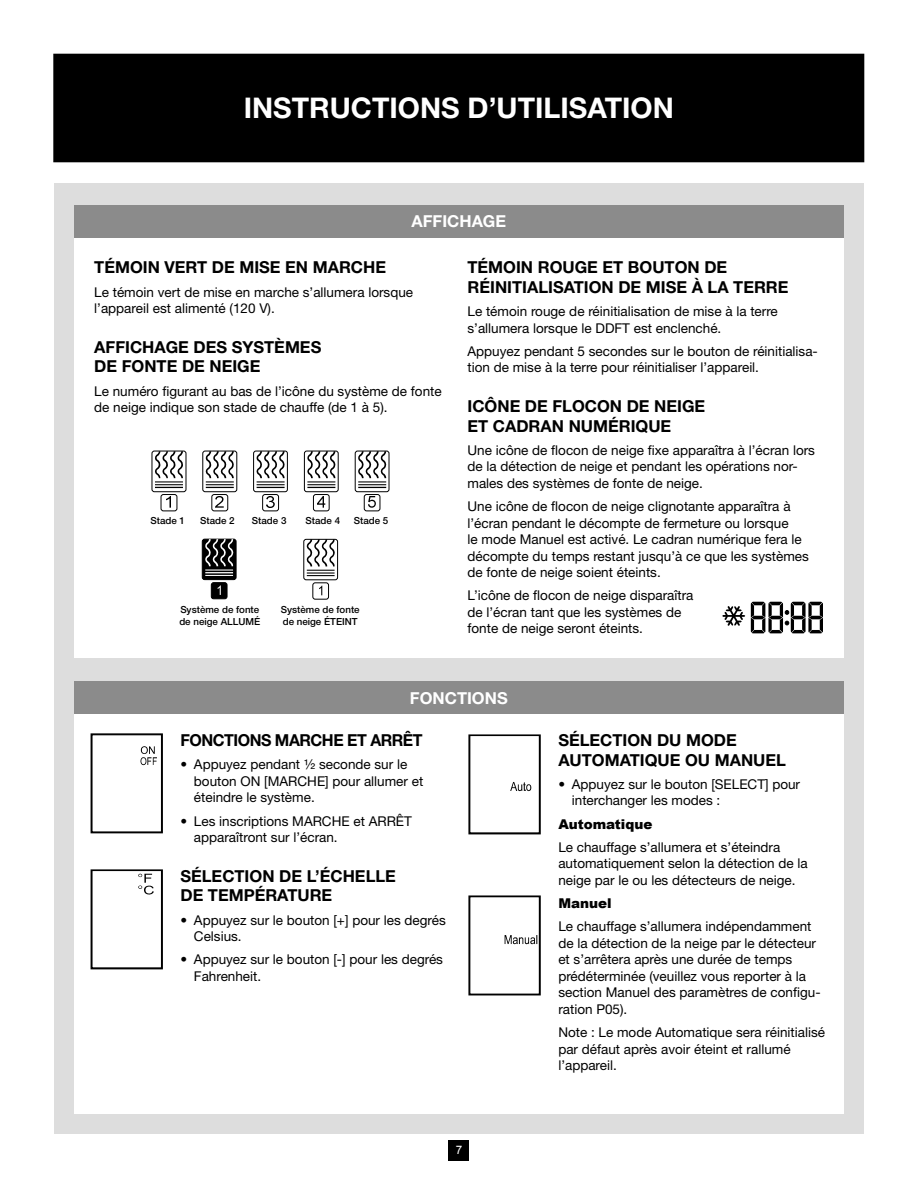
<style>
.page{position:relative;width:918px;height:1188px;background:#fff}
.page>*{position:absolute;margin:0;border:0;box-sizing:border-box;transform-origin:0 0}
.Titre_Sections{font:700 28.5px "Helvetica Neue LT Std";color:#fff}
.Sous-titres{font:700 16.5px/19.5px "Helvetica Neue LT Std";color:#000}
.Sous-titres-2{font:700 16.5px "Helvetica Neue LT Std";letter-spacing:-.03em;color:#000}
.Sous-titres-3{font:700 16.5px "Helvetica Neue LT Std";color:#fff}
.Texte_courant{font:13.5px/16.5px "Helvetica Neue LT Std";color:#000}
.Texte_courant-2{font:900 13.5px "Arial";color:#000}
.t1{font:11.7px "Arial";color:#fff}
.Texte_sous_image{font:500 9.75px/11.2px "Helvetica Neue LT Std";color:#000}
</style>
<div class="page">
<div style="left:449px;top:1140px;width:20px;height:20px;background:#000"></div>
<div style="left:54px;top:184px;width:810px;height:950px;background:#ddd"></div>
<div style="left:74px;top:205px;width:769px;height:453px;background:#fff"></div>
<div style="left:74px;top:705px;width:769px;height:409px;background:#fff"></div>
<svg style="left:155px;top:453px;width:28px;height:35px"></svg>
<div style="left:152px;top:451px;width:34px;height:41px;border:1px solid #000;border-radius:2px"></div>
<div style="left:161px;top:494px;width:16px;height:17px;border:1px solid #000;border-radius:2px"></div>
<svg style="left:205px;top:453px;width:29px;height:35px"></svg>
<div style="left:202px;top:451px;width:35px;height:41px;border:1px solid #000;border-radius:2px"></div>
<div style="left:212px;top:494px;width:16px;height:17px;border:1px solid #000;border-radius:2px"></div>
<img style="left:368px;top:496px;width:9px;height:16px">
<img style="left:317px;top:496px;width:9px;height:16px">
<img style="left:267px;top:496px;width:8px;height:16px">
<img style="left:216px;top:496px;width:8px;height:16px">
<img style="left:166px;top:496px;width:5px;height:16px">
<svg style="left:256px;top:453px;width:29px;height:35px"></svg>
<div style="left:253px;top:451px;width:35px;height:41px;border:1px solid #000;border-radius:2px"></div>
<div style="left:262px;top:494px;width:17px;height:17px;border:1px solid #000;border-radius:2px"></div>
<svg style="left:307px;top:453px;width:28px;height:35px"></svg>
<div style="left:304px;top:451px;width:34px;height:41px;border:1px solid #000;border-radius:2px"></div>
<div style="left:313px;top:494px;width:16px;height:17px;border:1px solid #000;border-radius:2px"></div>
<svg style="left:358px;top:453px;width:28px;height:35px"></svg>
<div style="left:355px;top:451px;width:34px;height:41px;border:1px solid #000;border-radius:2px"></div>
<div style="left:364px;top:494px;width:16px;height:17px;border:1px solid #000;border-radius:2px"></div>
<svg style="left:751px;top:602px;width:72px;height:31px"></svg>
<svg style="left:722px;top:606px;width:23px;height:20px"></svg>
<svg style="left:140px;top:746px;width:17px;height:19px"></svg>
<div style="left:91px;top:733px;width:72px;height:100px;border:2px solid #000"></div>
<svg style="left:138px;top:874px;width:16px;height:21px"></svg>
<div style="left:91px;top:869px;width:72px;height:100px;border:2px solid #000"></div>
<svg style="left:510px;top:782px;width:21px;height:9px"></svg>
<div style="left:468px;top:734px;width:73px;height:100px;border:2px solid #000"></div>
<svg style="left:505px;top:935px;width:32px;height:9px"></svg>
<div style="left:468px;top:895px;width:73px;height:100px;border:2px solid #000"></div>
<div style="left:202px;top:539px;width:34px;height:41px;background:#000;border-radius:2px"></div>
<div style="left:202px;top:539px;width:34px;height:41px;border:1px solid #000;border-radius:2px"></div>
<svg style="left:205px;top:539px;width:28px;height:37px"></svg>
<div style="left:211px;top:583px;width:16px;height:16px;background:#000;border-radius:2px"></div>
<div style="left:211px;top:582px;width:16px;height:17px;border:1px solid #000;border-radius:2px"></div>
<svg style="left:218px;top:585px;width:3px;height:10px"></svg>
<svg style="left:319px;top:586px;width:3px;height:9px"></svg>
<svg style="left:306px;top:541px;width:29px;height:35px"></svg>
<div style="left:304px;top:539px;width:34px;height:41px;border:1px solid #000;border-radius:2px"></div>
<div style="left:313px;top:583px;width:16px;height:16px;border:1px solid #000;border-radius:2px"></div>
<div style="left:74px;top:205px;width:769px;height:33px;background:#8b8b8b"></div>
<div style="left:74px;top:681px;width:769px;height:33px;background:#8b8b8b"></div>
<div style="left:54px;top:54px;width:810px;height:108px;background:#000"></div>
<p class="Titre_Sections" style="left:244px;top:90px;width:432px">INSTRUCTIONS D’UTILISATION</p>
<p class="Sous-titres-3" style="left:412px;top:211px;width:96px">AFFICHAGE</p>
<p class="Sous-titres" style="left:94px;top:257px;width:293px">TÉMOIN VERT DE MISE EN MARCHE</p>
<p class="Texte_courant" style="left:94px;top:283px;width:320px">Le témoin vert de mise en marche s’allumera lorsque l’appareil est alimenté (120 V).</p>
<p class="Sous-titres" style="left:94px;top:337px;width:229px">AFFICHAGE DES SYSTÈMES<br>DE FONTE DE NEIGE</p>
<p class="Texte_courant" style="left:94px;top:382px;width:349px">Le numéro figurant au bas de l’icône du système de fonte de neige indique son stade de chauffe (de 1 à 5).</p>
<p class="Texte_sous_image" style="left:151px;top:515px;width:36px">Stade 1</p>
<p class="Texte_sous_image" style="left:200px;top:515px;width:36px">Stade 2</p>
<p class="Texte_sous_image" style="left:252px;top:515px;width:36px">Stade 3</p>
<p class="Texte_sous_image" style="left:306px;top:515px;width:36px">Stade 4</p>
<p class="Texte_sous_image" style="left:354px;top:515px;width:36px">Stade 5</p>
<p class="Texte_sous_image" style="left:179px;top:604px;width:82px">Système de fonte de neige ALLUMÉ</p>
<p class="Texte_sous_image" style="left:281px;top:604px;width:80px">Système de fonte de neige ÉTEINT</p>
<p class="Sous-titres" style="left:468px;top:257px;width:323px">TÉMOIN ROUGE ET BOUTON DE<br>RÉINITIALISATION DE MISE À LA TERRE</p>
<p class="Texte_courant" style="left:468px;top:303px;width:312px">Le témoin rouge de réinitialisation de mise à la terre s’allumera lorsque le DDFT est enclenché.</p>
<p class="Texte_courant" style="left:468px;top:343px;width:352px">Appuyez pendant 5 secondes sur le bouton de réinitialisa&shy;tion de mise à la terre pour réinitialiser l’appareil.</p>
<p class="Sous-titres" style="left:468px;top:396px;width:239px">ICÔNE DE FLOCON DE NEIGE<br>ET CADRAN NUMÉRIQUE</p>
<p class="Texte_courant" style="left:468px;top:442px;width:349px">Une icône de flocon de neige fixe apparaîtra à l’écran lors de la détection de neige et pendant les opérations nor&shy;males des systèmes de fonte de neige.</p>
<p class="Texte_courant" style="left:468px;top:498px;width:343px">Une icône de flocon de neige clignotante apparaîtra à l’écran pendant le décompte de fermeture ou lorsque<br>le mode Manuel est activé. Le cadran numérique fera le décompte du temps restant jusqu’à ce que les systèmes de fonte de neige soient éteints.</p>
<p class="Texte_courant" style="left:468px;top:587px;width:228px">L’icône de flocon de neige disparaîtra de l’écran tant que les systèmes de fonte de neige seront éteints.</p>
<p class="Sous-titres-3" style="left:410px;top:687px;width:99px">FONCTIONS</p>
<p class="Sous-titres-2" style="left:180px;top:730px;width:244px">FONCTIONS MARCHE ET ARRÊT</p>
<p class="Texte_courant" style="left:194px;top:756px;width:231px;text-indent:-14px">• Appuyez pendant ½ seconde sur le bouton ON [MARCHE] pour allumer et éteindre le système.</p>
<p class="Texte_courant" style="left:194px;top:812px;width:220px;text-indent:-14px">• Les inscriptions MARCHE et ARRÊT apparaîtront sur l’écran.</p>
<p class="Sous-titres" style="left:180px;top:866px;width:217px">SÉLECTION DE L’ÉCHELLE<br>DE TEMPÉRATURE</p>
<p class="Texte_courant" style="left:194px;top:911px;width:253px;text-indent:-14px">• Appuyez sur le bouton [+] pour les degrés<br>Celsius.</p>
<p class="Texte_courant" style="left:194px;top:951px;width:251px;text-indent:-14px">• Appuyez sur le bouton [-] pour les degrés<br>Fahrenheit.</p>
<p class="t1" style="left:456px;top:1143px;width:8px">7</p>
<p class="Sous-titres" style="left:558px;top:730px;width:229px">SÉLECTION DU MODE<br>AUTOMATIQUE OU MANUEL</p>
<p class="Texte_courant" style="left:572px;top:776px;width:230px;text-indent:-14px">• Appuyez sur le bouton [SELECT] pour interchanger les modes :</p>
<p class="Texte_courant-2" style="left:558px;top:814px;width:96px">Automatique</p>
<p class="Texte_courant" style="left:558px;top:839px;width:251px">Le chauffage s’allumera et s’éteindra automatiquement selon la détection de la neige par le ou les détecteurs de neige.</p>
<p class="Texte_courant-2" style="left:558px;top:894px;width:55px">Manuel</p>
<p class="Texte_courant" style="left:558px;top:918px;width:264px">Le chauffage s’allumera indépendamment de la détection de la neige par le détecteur et s’arrêtera après une durée de temps prédéterminée (veuillez vous reporter à la section Manuel des paramètres de configu&shy;ration P05).</p>
<p class="Texte_courant" style="left:558px;top:1024px;width:268px">Note : Le mode Automatique sera réinitialisé par défaut après avoir éteint et rallumé l’appareil.</p>
</div>
